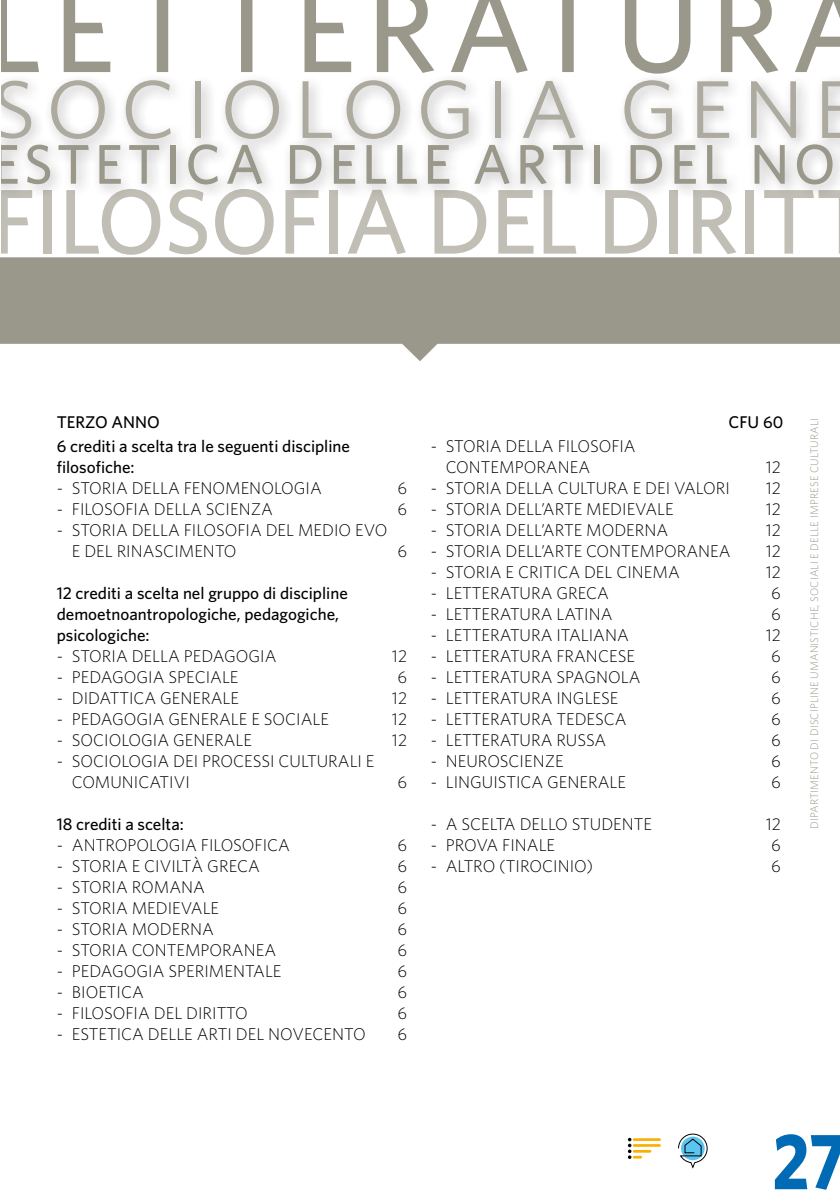
<style>
.page{position:relative;width:840px;height:1191px;background:#fff}
.page>*{position:absolute;margin:0;border:0;box-sizing:border-box;transform-origin:0 0}
.t1{font:500 122px "Whitney";letter-spacing:.09em;color:#9a988a}
.t2{font:500 92px "Whitney";letter-spacing:-.01em;color:#c1beb6}
.t3{font:82px "Whitney";letter-spacing:.12em;color:#adaba0;scale:1.05 1}
.t4{font:700 80px "Whitney";color:#006ab4;scale:.85 1}
.t5{font:500 56px "Whitney";letter-spacing:.08em;color:#9a988a}
.t6{font:300 17px/21px "Whitney";color:#000}
.t7{font:500 17px/21px "Whitney";color:#000}
.t8{font:300 11px "Whitney";letter-spacing:.01em;color:#9a988a}
</style>
<div class="page">
<svg style="left:0;top:257px;width:839px;height:104px;fill:#9a988a"></svg>
<div style="left:1px;top:73px;width:838px;height:82px;background:#000;opacity:.25"></div>
<div style="left:1px;top:135px;width:838px;height:65px;background:#000;opacity:.25"></div>
<hr style="left:633px;top:1138px;width:26px;height:3px;background:#f9b000">
<hr style="left:633px;top:1144px;width:26px;height:2px;background:#f9b000">
<svg style="left:627px;top:1137px;width:22px;height:22px"></svg>
<svg style="left:678px;top:1133px;width:29px;height:36px"></svg>
<h1 class="t1" style="left:-15px;top:-44px;width:891px">LETTERATURA</h1>
<h3 class="t3" style="left:-8px;top:61px;width:825px">SOCIOLOGIA GENE</h3>
<h3 class="t5" style="left:-8px;top:130px;width:845px">ESTETICA DELLE ARTI DEL NO</h3>
<h2 class="t2" style="left:-9px;top:166px;width:826px">FILOSOFIA DEL DIRIT</h2>
<p class="t7" style="left:57px;top:411px;width:104px">TERZO ANNO</p>
<p class="t7" style="left:728px;top:411px;width:56px">CFU 60</p>
<p class="t7" style="left:57px;top:435px;width:294px">6 crediti a scelta tra le seguenti discipline filosofiche:</p>
<p class="t6" style="left:57px;top:477px;width:266px">- STORIA DELLA FENOMENOLOGIA</p>
<p class="t6" style="left:397px;top:477px;width:11px">6</p>
<p class="t6" style="left:57px;top:498px;width:217px">- FILOSOFIA DELLA SCIENZA</p>
<p class="t6" style="left:397px;top:498px;width:11px">6</p>
<p class="t6" style="left:72px;top:519px;width:317px;text-indent:-15px">- STORIA DELLA FILOSOFIA DEL MEDIO EVO<br>E DEL RINASCIMENTO</p>
<p class="t6" style="left:445px;top:435px;width:191px;text-indent:-15px">- STORIA DELLA FILOSOFIA<br>CONTEMPORANEA</p>
<p class="t6" style="left:765px;top:456px;width:17px">12</p>
<p class="t6" style="left:430px;top:477px;width:300px">- STORIA DELLA CULTURA E DEI VALORI</p>
<p class="t6" style="left:765px;top:477px;width:17px">12</p>
<p class="t6" style="left:430px;top:498px;width:244px">- STORIA DELL’ARTE MEDIEVALE</p>
<p class="t6" style="left:765px;top:498px;width:17px">12</p>
<p class="t6" style="left:430px;top:519px;width:239px">- STORIA DELL’ARTE MODERNA</p>
<p class="t6" style="left:765px;top:519px;width:17px">12</p>
<p class="t6" style="left:430px;top:540px;width:301px">- STORIA DELL’ARTE CONTEMPORANEA</p>
<p class="t6" style="left:765px;top:540px;width:17px">12</p>
<p class="t6" style="left:430px;top:561px;width:250px">- STORIA E CRITICA DEL CINEMA</p>
<p class="t6" style="left:765px;top:561px;width:17px">12</p>
<p class="t6" style="left:430px;top:582px;width:180px">- LETTERATURA GRECA</p>
<p class="t6" style="left:770px;top:582px;width:11px">6</p>
<p class="t6" style="left:430px;top:603px;width:183px">- LETTERATURA LATINA</p>
<p class="t6" style="left:770px;top:603px;width:11px">6</p>
<p class="t6" style="left:430px;top:624px;width:200px">- LETTERATURA ITALIANA</p>
<p class="t6" style="left:765px;top:624px;width:17px">12</p>
<p class="t6" style="left:430px;top:645px;width:206px">- LETTERATURA FRANCESE</p>
<p class="t6" style="left:770px;top:645px;width:11px">6</p>
<p class="t6" style="left:430px;top:666px;width:211px">- LETTERATURA SPAGNOLA</p>
<p class="t6" style="left:770px;top:666px;width:11px">6</p>
<p class="t6" style="left:430px;top:687px;width:189px">- LETTERATURA INGLESE</p>
<p class="t6" style="left:770px;top:687px;width:11px">6</p>
<p class="t6" style="left:430px;top:708px;width:197px">- LETTERATURA TEDESCA</p>
<p class="t6" style="left:770px;top:708px;width:11px">6</p>
<p class="t6" style="left:430px;top:729px;width:177px">- LETTERATURA RUSSA</p>
<p class="t6" style="left:770px;top:729px;width:11px">6</p>
<p class="t6" style="left:430px;top:750px;width:134px">- NEUROSCIENZE</p>
<p class="t6" style="left:770px;top:750px;width:11px">6</p>
<p class="t6" style="left:430px;top:771px;width:197px">- LINGUISTICA GENERALE</p>
<p class="t6" style="left:770px;top:771px;width:11px">6</p>
<p class="t6" style="left:430px;top:813px;width:223px">- A SCELTA DELLO STUDENTE</p>
<p class="t6" style="left:765px;top:813px;width:17px">12</p>
<p class="t6" style="left:430px;top:834px;width:126px">- PROVA FINALE</p>
<p class="t6" style="left:770px;top:834px;width:11px">6</p>
<p class="t6" style="left:430px;top:855px;width:164px">- ALTRO (TIROCINIO)</p>
<p class="t6" style="left:770px;top:855px;width:11px">6</p>
<p class="t6" style="left:397px;top:540px;width:11px">6</p>
<p class="t7" style="left:57px;top:582px;width:292px">12 crediti a scelta nel gruppo di discipline demoetnoantropologiche, pedagogiche, psicologiche:</p>
<p class="t6" style="left:57px;top:645px;width:221px">- STORIA DELLA PEDAGOGIA</p>
<p class="t6" style="left:392px;top:645px;width:17px">12</p>
<p class="t6" style="left:57px;top:666px;width:183px">- PEDAGOGIA SPECIALE</p>
<p class="t6" style="left:397px;top:666px;width:11px">6</p>
<p class="t6" style="left:57px;top:687px;width:184px">- DIDATTICA GENERALE</p>
<p class="t6" style="left:392px;top:687px;width:17px">12</p>
<p class="t6" style="left:57px;top:708px;width:273px">- PEDAGOGIA GENERALE E SOCIALE</p>
<p class="t6" style="left:392px;top:708px;width:17px">12</p>
<p class="t6" style="left:57px;top:729px;width:197px">- SOCIOLOGIA GENERALE</p>
<p class="t6" style="left:392px;top:729px;width:17px">12</p>
<p class="t6" style="left:72px;top:750px;width:304px;text-indent:-15px">- SOCIOLOGIA DEI PROCESSI CULTURALI E<br>COMUNICATIVI</p>
<p class="t6" style="left:397px;top:771px;width:11px">6</p>
<p class="t7" style="left:57px;top:813px;width:128px">18 crediti a scelta:</p>
<p class="t6" style="left:57px;top:834px;width:234px">- ANTROPOLOGIA FILOSOFICA</p>
<p class="t6" style="left:397px;top:834px;width:11px">6</p>
<p class="t6" style="left:57px;top:855px;width:204px">- STORIA E CIVILTÀ GRECA</p>
<p class="t6" style="left:397px;top:855px;width:11px">6</p>
<p class="t6" style="left:57px;top:876px;width:150px">- STORIA ROMANA</p>
<p class="t6" style="left:397px;top:876px;width:11px">6</p>
<p class="t6" style="left:57px;top:897px;width:164px">- STORIA MEDIEVALE</p>
<p class="t6" style="left:397px;top:897px;width:11px">6</p>
<p class="t6" style="left:57px;top:918px;width:158px">- STORIA MODERNA</p>
<p class="t6" style="left:397px;top:918px;width:11px">6</p>
<p class="t6" style="left:57px;top:939px;width:221px">- STORIA CONTEMPORANEA</p>
<p class="t6" style="left:397px;top:939px;width:11px">6</p>
<p class="t6" style="left:57px;top:960px;width:226px">- PEDAGOGIA SPERIMENTALE</p>
<p class="t6" style="left:397px;top:960px;width:11px">6</p>
<p class="t6" style="left:57px;top:981px;width:88px">- BIOETICA</p>
<p class="t6" style="left:397px;top:981px;width:11px">6</p>
<p class="t6" style="left:57px;top:1002px;width:192px">- FILOSOFIA DEL DIRITTO</p>
<p class="t6" style="left:397px;top:1002px;width:11px">6</p>
<p class="t6" style="left:57px;top:1023px;width:310px">- ESTETICA DELLE ARTI DEL NOVECENTO</p>
<p class="t6" style="left:397px;top:1023px;width:11px">6</p>
<p class="t8" style="left:807px;top:829px;width:412px;rotate:-90deg">DIPARTIMENTO DI DISCIPLINE UMANISTICHE, SOCIALI E DELLE IMPRESE CULTURALI</p>
<h3 class="t4" style="left:771px;top:1112px;width:88px">27</h3>
</div>
